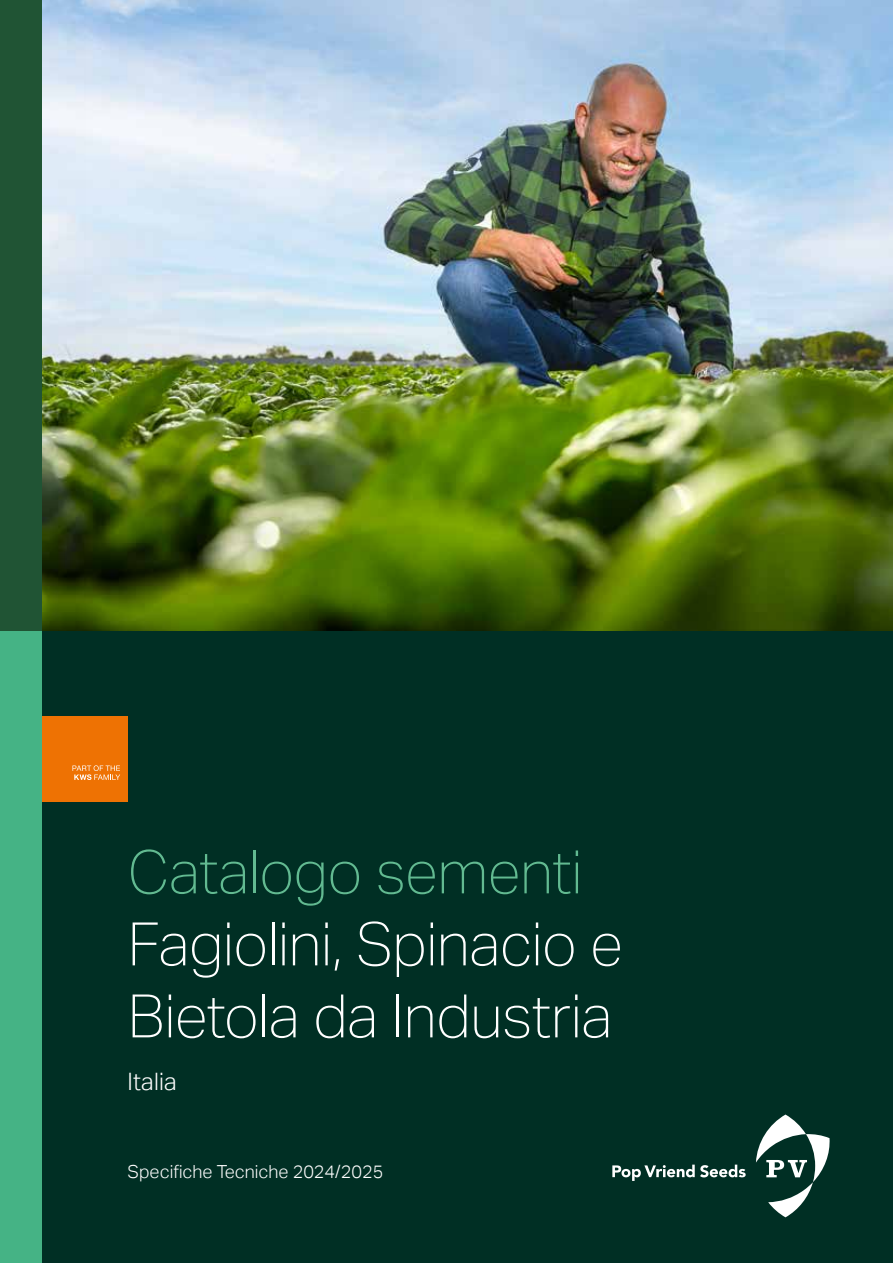
<style>
.page{position:relative;width:893px;height:1263px;background:#fff}
.page>*{position:absolute;margin:0;border:0;box-sizing:border-box;transform-origin:0 0}
.t1{font:100 60px/72px "Aktiv Grotesk";letter-spacing:-.01em;color:#fff}
.t2{font:100 60px "Aktiv Grotesk";letter-spacing:-.005em;color:#62ba91}
.t3{font:300 24px "Aktiv Grotesk";letter-spacing:.005em;color:#fff}
.t4{font:300 18px "Aktiv Grotesk";color:#fff}
</style>
<div class="page">
<div style="left:0;top:0;width:85px;height:638px;background:#205434"></div>
<div style="left:0;top:631px;width:85px;height:632px;background:#45b385"></div>
<img style="left:43px;top:0;width:850px;height:631px">
<div style="left:43px;top:631px;width:850px;height:632px;background:#002f24"></div>
<svg style="left:756px;top:1114px;width:74px;height:103px"></svg>
<svg style="left:612px;top:1164px;width:134px;height:17px"></svg>
<div style="left:43px;top:716px;width:85px;height:85px;background:#ee7203"></div>
<svg style="left:72px;top:765px;width:48px;height:15px"></svg>
<p class="t2" style="left:128px;top:838px;width:456px">Catalogo sementi</p>
<p class="t1" style="left:128px;top:908px;width:497px">Fagiolini, Spinacio e<br>Bietola da Industria</p>
<p class="t3" style="left:128px;top:1067px;width:51px">Italia</p>
<p class="t4" style="left:128px;top:1161px;width:257px">Specifiche Tecniche 2024/2025</p>
</div>
